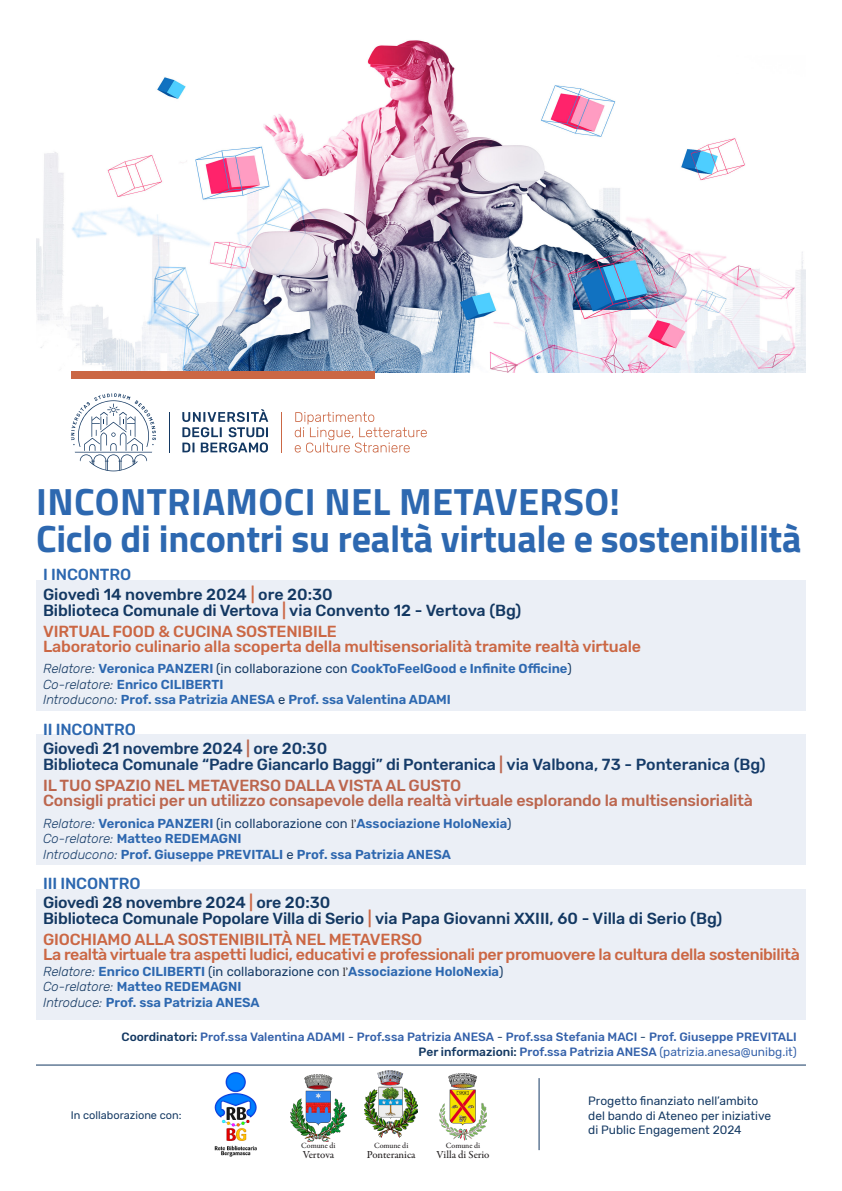
<style>
.page{position:relative;width:842px;height:1191px;background:#fff}
.page>*{position:absolute;margin:0;border:0;box-sizing:border-box;transform-origin:0 0}
.t1{font:700 38px "Titillium Web";letter-spacing:-.005em;color:#2d68b0}
.t2{font:500 16px "Rubik";letter-spacing:-.01em;color:#cb6744}
.t3{font:500 16px "Rubik";letter-spacing:-.01em;color:#133862}
.t4{font:500 16px "Rubik";letter-spacing:-.01em;color:#2d68b0}
.t5{font:600 13px "Rubik";color:#2d68b0}
.t6{font:500 12px "Rubik";color:#3461aa}
.t7{font:12px "Rubik";color:#133862}
.t8{font:12px "Rubik";color:#3461aa}
.t9{font:11px "Rubik";color:#133862}
.t10{font:500 10.8px "Garamond Premr Pro";letter-spacing:-.01em;color:#231f20}
.t11{font:500 8px "Garamond Premr Pro";letter-spacing:-.005em;color:#231f20}
.s1{color:#cb6744}
.s2{font-weight:300;font-style:italic;color:#133862}
.s3{font-weight:400;color:#133862}
.s4{font-family:"Minion Pro";font-weight:400;font-size:12px;color:#231f20}
.s5{color:#133862}
.s6{font-weight:500;color:#133862}
.s7{font-weight:500}
</style>
<div class="page">
<img style="left:36px;top:40px;width:770px;height:332px">
<svg style="left:71px;top:393px;width:85px;height:78px"></svg>
<svg style="left:182px;top:409px;width:86px;height:43px"></svg>
<hr style="left:169px;top:412px;width:1px;height:40px;background:#133862">
<svg style="left:295px;top:412px;width:132px;height:40px"></svg>
<hr style="left:281px;top:412px;width:1px;height:40px;background:#cb6744">
<div style="left:36px;top:889px;width:770px;height:131px;background:#ebeff6"></div>
<div style="left:71px;top:371px;width:304px;height:7px;background:#cb6744"></div>
<div style="left:36px;top:580px;width:770px;height:131px;background:#ebeff6"></div>
<div style="left:36px;top:734px;width:770px;height:131px;background:#ebeff6"></div>
<hr style="left:36px;top:1064px;width:770px;height:1px;background:#133862">
<img style="left:214px;top:1072px;width:43px;height:85px">
<img style="left:365px;top:1070px;width:52px;height:67px">
<img style="left:440px;top:1074px;width:46px;height:66px">
<img style="left:291px;top:1074px;width:55px;height:67px">
<hr style="left:539px;top:1078px;width:1px;height:72px;background:#133862">
<p class="t1" style="left:36px;top:472px;width:585px">INCONTRIAMOCI NEL METAVERSO!</p>
<p class="t1" style="left:36px;top:509px;width:767px">Ciclo di incontri su realtà virtuale e sostenibilità</p>
<p class="t4" style="left:43px;top:565px;width:90px">I INCONTRO</p>
<p class="t3" style="left:43px;top:585px;width:291px">Giovedì 14 novembre 2024 <span class="s1">|</span> ore 20:30</p>
<p class="t3" style="left:43px;top:601px;width:480px">Biblioteca Comunale di Vertova <span class="s1">|</span> via Convento 12 - Vertova (Bg)</p>
<p class="t2" style="left:43px;top:622px;width:295px">VIRTUAL FOOD &amp; CUCINA SOSTENIBILE</p>
<p class="t2" style="left:43px;top:637px;width:599px">Laboratorio culinario alla scoperta della multisensorialità tramite realtà virtuale</p>
<p class="t5" style="left:43px;top:661px;width:530px"><span class="s2">Relatore:</span> Veronica PANZERI <span class="s3">(in collaborazione con</span> CookToFeelGood e Infinite Officine<span class="s3">)</span></p>
<p class="t5" style="left:43px;top:677px;width:182px"><span class="s2">Co-relatore:</span> Enrico CILIBERTI</p>
<p class="t5" style="left:43px;top:692px;width:409px"><span class="s2">Introducono:</span> Prof. ssa Patrizia ANESA <span class="s3">e</span> Prof. ssa Valentina ADAMI</p>
<p class="t4" style="left:43px;top:720px;width:94px">II INCONTRO</p>
<p class="t3" style="left:43px;top:739px;width:286px">Giovedì 21 novembre 2024 <span class="s1">|</span> ore 20:30</p>
<p class="t3" style="left:43px;top:755px;width:724px">Biblioteca Comunale “Padre Giancarlo Baggi” di Ponteranica <span class="s1">|</span> via Valbona, 73 - Ponteranica (Bg)</p>
<p class="t2" style="left:43px;top:776px;width:420px">IL TUO SPAZIO NEL METAVERSO DALLA VISTA AL GUSTO</p>
<p class="t2" style="left:43px;top:791px;width:711px">Consigli pratici per un utilizzo consapevole della realtà virtuale esplorando la multisensiorialità</p>
<p class="t5" style="left:43px;top:815px;width:470px"><span class="s2">Relatore:</span> Veronica PANZERI <span class="s3">(in collaborazione con</span> <span class="s4">l’</span>Associazione HoloNexia<span class="s3">)</span></p>
<p class="t5" style="left:43px;top:831px;width:200px"><span class="s2">Co-relatore:</span> Matteo REDEMAGNI</p>
<p class="t5" style="left:43px;top:846px;width:409px"><span class="s2">Introducono:</span> Prof. Giuseppe PREVITALI <span class="s3">e</span> Prof. ssa Patrizia ANESA</p>
<p class="t4" style="left:43px;top:873px;width:99px">III INCONTRO</p>
<p class="t3" style="left:43px;top:893px;width:289px">Giovedì 28 novembre 2024 <span class="s1">|</span> ore 20:30</p>
<p class="t3" style="left:43px;top:909px;width:681px">Biblioteca Comunale Popolare Villa di Serio <span class="s1">|</span> via Papa Giovanni XXIII, 60 - Villa di Serio (Bg)</p>
<p class="t2" style="left:43px;top:930px;width:381px">GIOCHIAMO ALLA SOSTENIBILITÀ NEL METAVERSO</p>
<p class="t2" style="left:43px;top:945px;width:758px">La realtà virtuale tra aspetti ludici, educativi e professionali per promuovere la cultura della sostenibilità</p>
<p class="t5" style="left:43px;top:963px;width:462px"><span class="s2">Relatore:</span> Enrico CILIBERTI <span class="s3">(in collaborazione con</span> <span class="s4">l’</span>Associazione HoloNexia<span class="s3">)</span></p>
<p class="t5" style="left:43px;top:979px;width:200px"><span class="s2">Co-relatore:</span> Matteo REDEMAGNI</p>
<p class="t5" style="left:43px;top:994px;width:218px"><span class="s2">Introduce:</span> Prof. ssa Patrizia ANESA</p>
<p class="t6" style="left:121px;top:1030px;width:677px"><span class="s5">Coordinatori:</span> Prof.ssa Valentina ADAMI <span class="s3">-</span> Prof.ssa Patrizia ANESA <span class="s3">-</span> Prof.ssa Stefania MACI <span class="s3">-</span> Prof. Giuseppe PREVITALI</p>
<p class="t8" style="left:419px;top:1044px;width:380px"><span class="s6">Per informazioni:</span> <span class="s7">Prof.ssa Patrizia ANESA</span> (patrizia.anesa@unibg.it)</p>
<p class="t9" style="left:71px;top:1108px;width:112px">In collaborazione con:</p>
<p class="t11" style="left:301px;top:1140px;width:36px">Comune di</p>
<p class="t10" style="left:303px;top:1147px;width:33px">Vertova</p>
<p class="t11" style="left:374px;top:1140px;width:36px">Comune di</p>
<p class="t10" style="left:367px;top:1147px;width:50px">Ponteranica</p>
<p class="t11" style="left:446px;top:1140px;width:36px">Comune di</p>
<p class="t10" style="left:437px;top:1147px;width:54px">Villa di Serio</p>
<p class="t7" style="left:588px;top:1094px;width:171px">Progetto finanziato nell’ambito</p>
<p class="t7" style="left:588px;top:1108px;width:184px">del bando di Ateneo per iniziative</p>
<p class="t7" style="left:588px;top:1123px;width:155px">di Public Engagement 2024</p>
</div>
